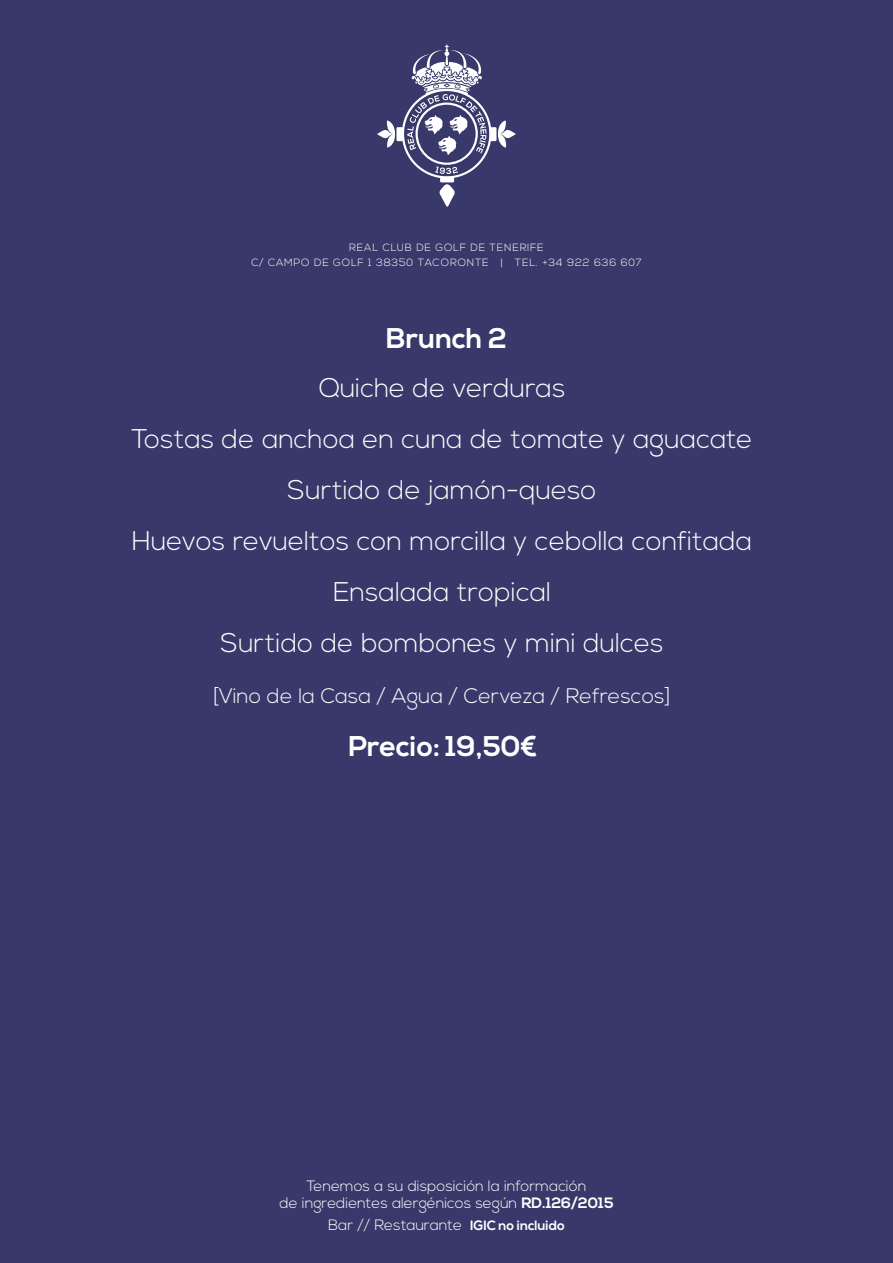
<style>
.page{position:relative;width:893px;height:1263px;background:#38396a}
.page>*{position:absolute;margin:0;border:0;box-sizing:border-box;transform-origin:0 0}
.Encabezado_de_secció{font:700 28.5px "Nexa";color:#fff}
.t1{font:300 27px "Nexa";color:#fff}
.t2{font:300 21px "Nexa";color:#fff}
.t3{font:300 15px/16.5px "Nexa";color:#fff;text-align:center}
.t4{font:300 10.5px/15px "Nexa";letter-spacing:.075em;color:#fff;text-align:center}
.s1{font-weight:700}
.s2{font-weight:700;font-size:13.5px}
</style>
<div class="page">
<svg style="left:439px;top:184px;width:16px;height:23px"></svg>
<div style="left:490px;top:127px;width:6px;height:14px;background:#fff"></div>
<div style="left:396px;top:127px;width:7px;height:14px;background:#fff"></div>
<div style="left:440px;top:177px;width:14px;height:5px;background:#fff"></div>
<svg style="left:498px;top:121px;width:18px;height:27px"></svg>
<svg style="left:377px;top:120px;width:18px;height:27px"></svg>
<svg style="left:402px;top:45px;width:89px;height:133px"></svg>
<p class="t4" style="left:251px;top:241px;width:392px">REAL CLUB DE GOLF DE TENERIFE<br>C/ CAMPO DE GOLF 1 38350 TACORONTE | TEL. +34 922 636 607</p>
<p class="Encabezado_de_secció" style="left:386px;top:321px;width:122px">Brunch 2</p>
<p class="t1" style="left:319px;top:372px;width:248px">Quiche de verduras</p>
<p class="t1" style="left:131px;top:423px;width:623px">Tostas de anchoa en cuna de tomate y aguacate</p>
<p class="t1" style="left:288px;top:474px;width:310px">Surtido de jamón-queso</p>
<p class="t1" style="left:132px;top:525px;width:622px">Huevos revueltos con morcilla y cebolla confitada</p>
<p class="t1" style="left:333px;top:576px;width:220px">Ensalada tropical</p>
<p class="t1" style="left:220px;top:627px;width:445px">Surtido de bombones y mini dulces</p>
<p class="t2" style="left:213px;top:684px;width:459px">[Vino de la Casa / Agua / Cerveza / Refrescos]</p>
<p class="Encabezado_de_secció" style="left:348px;top:729px;width:190px">Precio: 19,50€</p>
<p class="t3" style="left:279px;top:1178px;width:335px">Tenemos a su disposición la información<br>de ingredientes alergénicos según <span class="s1">RD.126/2015</span></p>
<p class="t3" style="left:328px;top:1217px;width:238px">Bar // Restaurante <span class="s2">IGIC no incluido</span></p>
</div>
